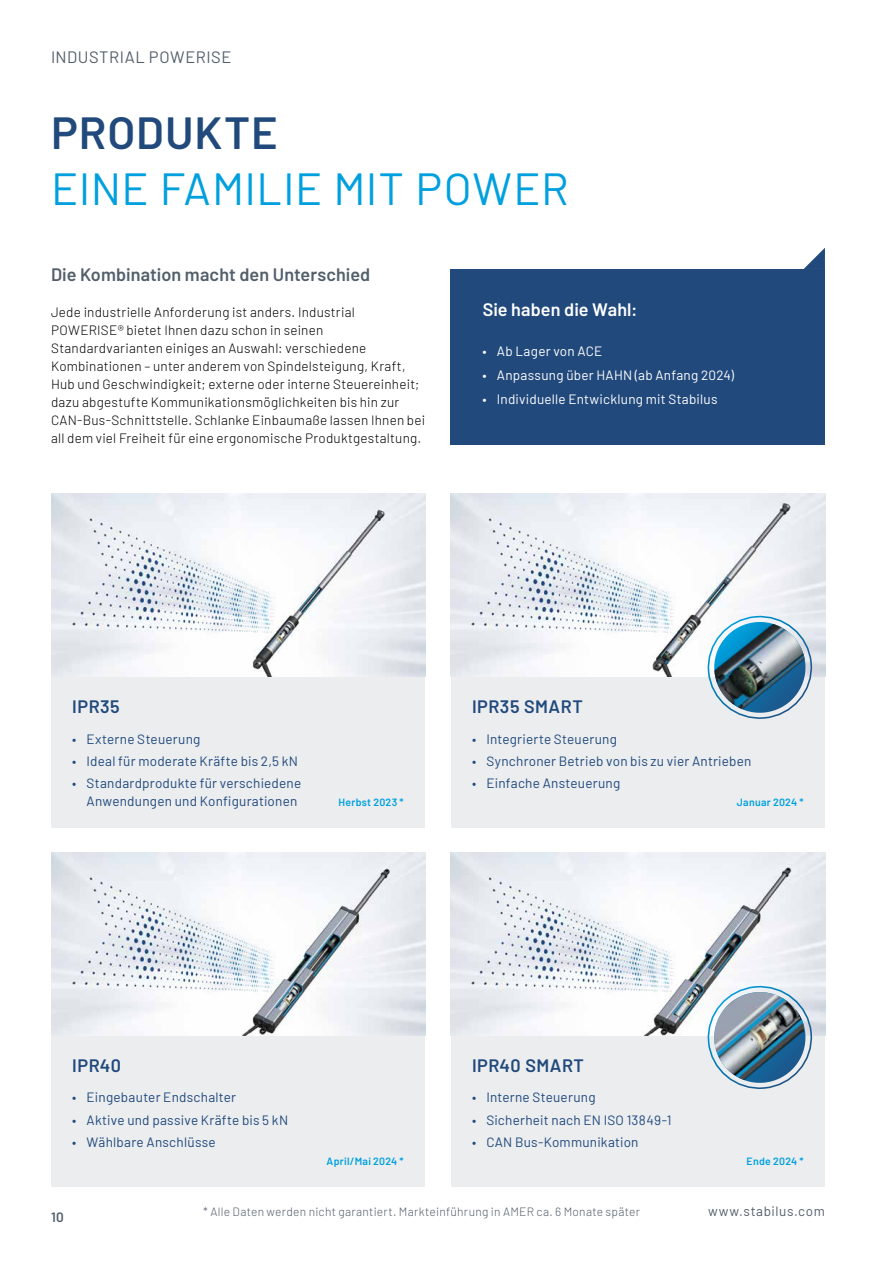
<style>
.page{position:relative;width:893px;height:1263px;background:#fff}
.page>*{position:absolute;margin:0;border:0;box-sizing:border-box;transform-origin:0 0}
.t1{font:45px "Barlow";letter-spacing:.015em;color:#00a0de}
.t2{font:600 45px "Barlow";letter-spacing:.02em;color:#21497c}
.t3{font:600 18px "Barlow";letter-spacing:.005em;color:#525f6b}
.t4{font:600 18px "Barlow";letter-spacing:.03em;color:#21497c}
.t5{font:600 18px "Barlow";letter-spacing:.005em;color:#fff}
.t6{font:16.5px "Barlow";letter-spacing:.03em;color:#525f6b}
.t7{font:300 13.5px/18px "Barlow";letter-spacing:.015em;color:#000}
.t8{font:13.5px/18px "Barlow";letter-spacing:.015em;color:#21497c;text-align:right}
.t9{font:13.5px "Barlow";letter-spacing:.015em;color:#fff}
.t10{font:13.5px "Barlow";letter-spacing:.045em;color:#525f6b}
.t11{font:600 13.5px "Barlow";color:#525f6b}
.t12{font:300 12px "Barlow";letter-spacing:.02em;color:#525f6b}
.t13{font:600 10.5px "Barlow";letter-spacing:.03em;color:#00a0de}
</style>
<div class="page">
<div style="left:51px;top:1036px;width:374px;height:150px;background:#ebedef"></div>
<div style="left:51px;top:676px;width:374px;height:151px;background:#ebedef"></div>
<div style="left:451px;top:1036px;width:374px;height:150px;background:#ebedef"></div>
<div style="left:451px;top:676px;width:374px;height:151px;background:#ebedef"></div>
<img style="left:51px;top:853px;width:374px;height:183px">
<img style="left:51px;top:494px;width:374px;height:183px">
<img style="left:451px;top:853px;width:374px;height:183px">
<img style="left:451px;top:494px;width:374px;height:183px">
<svg style="left:706px;top:614px;width:107px;height:105px"></svg>
<img style="left:712px;top:622px;width:95px;height:93px">
<svg style="left:706px;top:984px;width:107px;height:105px"></svg>
<img style="left:712px;top:992px;width:93px;height:93px">
<div style="left:451px;top:269px;width:374px;height:175px;background:#21497c"></div>
<svg style="left:804px;top:248px;width:21px;height:21px"></svg>
<p class="t6" style="left:51px;top:45px;width:182px">INDUSTRIAL POWERISE</p>
<h1 class="t2" style="left:51px;top:100px;width:228px">PRODUKTE</h1>
<h1 class="t1" style="left:51px;top:157px;width:519px">EINE FAMILIE MIT POWER</h1>
<h2 class="t3" style="left:51px;top:262px;width:321px">Die Kombination macht den Unterschied</h2>
<p class="t7" style="left:51px;top:303px;width:376px">Jede industrielle Anforderung ist anders. Industrial POWERISE® bietet Ihnen dazu schon in seinen Standardvarianten einiges an Auswahl: verschiedene Kombinationen – unter anderem von Spindelsteigung, Kraft, Hub und Geschwindigkeit; externe oder interne Steuereinheit; dazu abgestufte Kommunikationsmöglichkeiten bis hin zur CAN-Bus-Schnittstelle. Schlanke Einbaumaße lassen Ihnen bei all dem viel Freiheit für eine ergonomische Produktgestaltung.</p>
<h2 class="t5" style="left:483px;top:296px;width:156px">Sie haben die Wahl:</h2>
<p class="t9" style="left:483px;top:341px;width:121px">• Ab Lager von ACE</p>
<p class="t9" style="left:483px;top:365px;width:253px">• Anpassung über HAHN (ab Anfang 2024)</p>
<p class="t9" style="left:483px;top:390px;width:236px">• Individuelle Entwicklung mit Stabilus</p>
<h2 class="t4" style="left:72px;top:693px;width:49px">IPR35</h2>
<p class="t8" style="left:72px;top:729px;width:130px">• Externe Steuerung</p>
<p class="t8" style="left:72px;top:751px;width:227px">• Ideal für moderate Kräfte bis 2,5 kN</p>
<p class="t8" style="left:72px;top:773px;width:231px">• Standardprodukte für verschiedene<br>Anwendungen und Konfigurationen</p>
<p class="t13" style="left:338px;top:795px;width:67px">Herbst 2023 *</p>
<h2 class="t4" style="left:472px;top:693px;width:112px">IPR35 SMART</h2>
<p class="t8" style="left:472px;top:729px;width:146px">• Integrierte Steuerung</p>
<p class="t8" style="left:472px;top:751px;width:281px">• Synchroner Betrieb von bis zu vier Antrieben</p>
<p class="t8" style="left:472px;top:773px;width:150px">• Einfache Ansteuerung</p>
<p class="t13" style="left:737px;top:795px;width:68px">Januar 2024 *</p>
<h2 class="t4" style="left:72px;top:1052px;width:50px">IPR40</h2>
<p class="t8" style="left:72px;top:1087px;width:165px">• Eingebauter Endschalter</p>
<p class="t8" style="left:72px;top:1110px;width:217px">• Aktive und passive Kräfte bis 5 kN</p>
<p class="t8" style="left:72px;top:1132px;width:145px">• Wählbare Anschlüsse</p>
<p class="t13" style="left:327px;top:1154px;width:79px">April/Mai 2024 *</p>
<h2 class="t4" style="left:472px;top:1052px;width:113px">IPR40 SMART</h2>
<p class="t8" style="left:472px;top:1087px;width:125px">• Interne Steuerung</p>
<p class="t8" style="left:472px;top:1109px;width:201px">• Sicherheit nach EN ISO 13849-1</p>
<p class="t8" style="left:472px;top:1132px;width:168px">• CAN Bus-Kommunikation</p>
<p class="t13" style="left:747px;top:1154px;width:58px">Ende 2024 *</p>
<p class="t11" style="left:51px;top:1208px;width:14px">10</p>
<p class="t12" style="left:203px;top:1203px;width:438px">* Alle Daten werden nicht garantiert. Markteinführung in AMER ca. 6 Monate später</p>
<p class="t10" style="left:708px;top:1201px;width:118px">www.stabilus.com</p>
</div>
